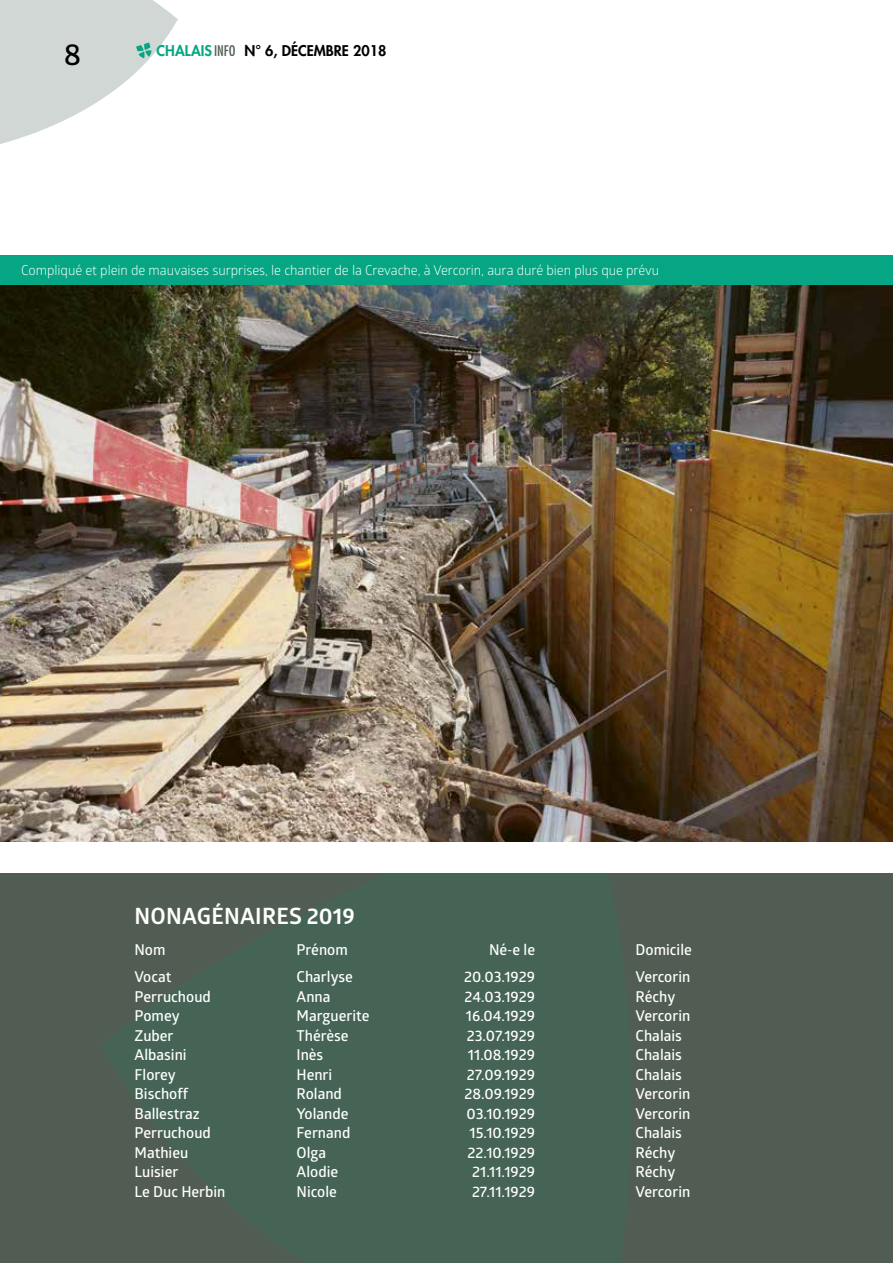
<style>
.page{position:relative;width:893px;height:1263px;background:#fff}
.page>*{position:absolute;margin:0;border:0;box-sizing:border-box;transform-origin:0 0}
.t1{font:600 30px "Glober";color:#000}
.t2{font:700 22.5px "Glober";letter-spacing:.01em;color:#fff}
.t3{font:600 15px "Glober";color:#fff}
.t4{font:800 14.4px "Futura";color:#000}
.t5{font:13.5px "Glober";letter-spacing:-.005em;color:#fff}
.s1{color:#06a684}
.s2{font-weight:400;font-stretch:condensed;font-size:14.25px;color:#515d53}
</style>
<div class="page">
<div style="left:0;top:874px;width:893px;height:389px;background:#515d53"></div>
<svg style="left:101px;top:874px;width:530px;height:389px"></svg>
<svg style="left:0;top:0;width:178px;height:144px"></svg>
<img style="left:0;top:285px;width:893px;height:557px">
<div style="left:0;top:255px;width:893px;height:30px;background:#06a684"></div>
<h1 class="t1" style="left:64px;top:33px;width:19px">8</h1>
<p class="t4" style="left:157px;top:41px;width:231px"><span class="s1">CHALAIS</span><span class="s2">INFO</span> N° 6, DÉCEMBRE 2018</p>
<p class="t5" style="left:21px;top:261px;width:640px">Compliqué et plein de mauvaises surprises, le chantier de la Crevache, à Vercorin, aura duré bien plus que prévu</p>
<h2 class="t2" style="left:135px;top:900px;width:222px">NONAGÉNAIRES 2019</h2>
<p class="t3" style="left:135px;top:939px;width:32px">Nom</p>
<p class="t3" style="left:297px;top:939px;width:53px">Prénom</p>
<p class="t3" style="left:489px;top:939px;width:48px">Né-e le</p>
<p class="t3" style="left:636px;top:939px;width:58px">Domicile</p>
<p class="t3" style="left:135px;top:966px;width:38px">Vocat</p>
<p class="t3" style="left:297px;top:966px;width:58px">Charlyse</p>
<p class="t3" style="left:464px;top:966px;width:72px">20.03.1929</p>
<p class="t3" style="left:636px;top:966px;width:56px">Vercorin</p>
<p class="t3" style="left:135px;top:986px;width:78px">Perruchoud</p>
<p class="t3" style="left:297px;top:986px;width:36px">Anna</p>
<p class="t3" style="left:464px;top:986px;width:72px">24.03.1929</p>
<p class="t3" style="left:636px;top:986px;width:41px">Réchy</p>
<p class="t3" style="left:135px;top:1005px;width:46px">Pomey</p>
<p class="t3" style="left:297px;top:1005px;width:74px">Marguerite</p>
<p class="t3" style="left:466px;top:1005px;width:71px">16.04.1929</p>
<p class="t3" style="left:636px;top:1005px;width:56px">Vercorin</p>
<p class="t3" style="left:135px;top:1025px;width:40px">Zuber</p>
<p class="t3" style="left:297px;top:1025px;width:53px">Thérèse</p>
<p class="t3" style="left:467px;top:1025px;width:70px">23.07.1929</p>
<p class="t3" style="left:636px;top:1025px;width:48px">Chalais</p>
<p class="t3" style="left:135px;top:1044px;width:54px">Albasini</p>
<p class="t3" style="left:297px;top:1044px;width:28px">Inès</p>
<p class="t3" style="left:468px;top:1044px;width:69px">11.08.1929</p>
<p class="t3" style="left:636px;top:1044px;width:48px">Chalais</p>
<p class="t3" style="left:135px;top:1064px;width:43px">Florey</p>
<p class="t3" style="left:297px;top:1064px;width:37px">Henri</p>
<p class="t3" style="left:467px;top:1064px;width:70px">27.09.1929</p>
<p class="t3" style="left:636px;top:1064px;width:48px">Chalais</p>
<p class="t3" style="left:135px;top:1083px;width:55px">Bischoff</p>
<p class="t3" style="left:297px;top:1083px;width:47px">Roland</p>
<p class="t3" style="left:465px;top:1083px;width:72px">28.09.1929</p>
<p class="t3" style="left:636px;top:1083px;width:56px">Vercorin</p>
<p class="t3" style="left:135px;top:1103px;width:67px">Ballestraz</p>
<p class="t3" style="left:297px;top:1103px;width:54px">Yolande</p>
<p class="t3" style="left:466px;top:1103px;width:70px">03.10.1929</p>
<p class="t3" style="left:636px;top:1103px;width:56px">Vercorin</p>
<p class="t3" style="left:135px;top:1122px;width:78px">Perruchoud</p>
<p class="t3" style="left:297px;top:1122px;width:55px">Fernand</p>
<p class="t3" style="left:470px;top:1122px;width:67px">15.10.1929</p>
<p class="t3" style="left:636px;top:1122px;width:48px">Chalais</p>
<p class="t3" style="left:135px;top:1142px;width:55px">Mathieu</p>
<p class="t3" style="left:297px;top:1142px;width:31px">Olga</p>
<p class="t3" style="left:468px;top:1142px;width:69px">22.10.1929</p>
<p class="t3" style="left:636px;top:1142px;width:41px">Réchy</p>
<p class="t3" style="left:135px;top:1161px;width:45px">Luisier</p>
<p class="t3" style="left:297px;top:1161px;width:43px">Alodie</p>
<p class="t3" style="left:472px;top:1161px;width:64px">21.11.1929</p>
<p class="t3" style="left:636px;top:1161px;width:41px">Réchy</p>
<p class="t3" style="left:135px;top:1181px;width:92px">Le Duc Herbin</p>
<p class="t3" style="left:297px;top:1181px;width:42px">Nicole</p>
<p class="t3" style="left:472px;top:1181px;width:65px">27.11.1929</p>
<p class="t3" style="left:636px;top:1181px;width:56px">Vercorin</p>
</div>
